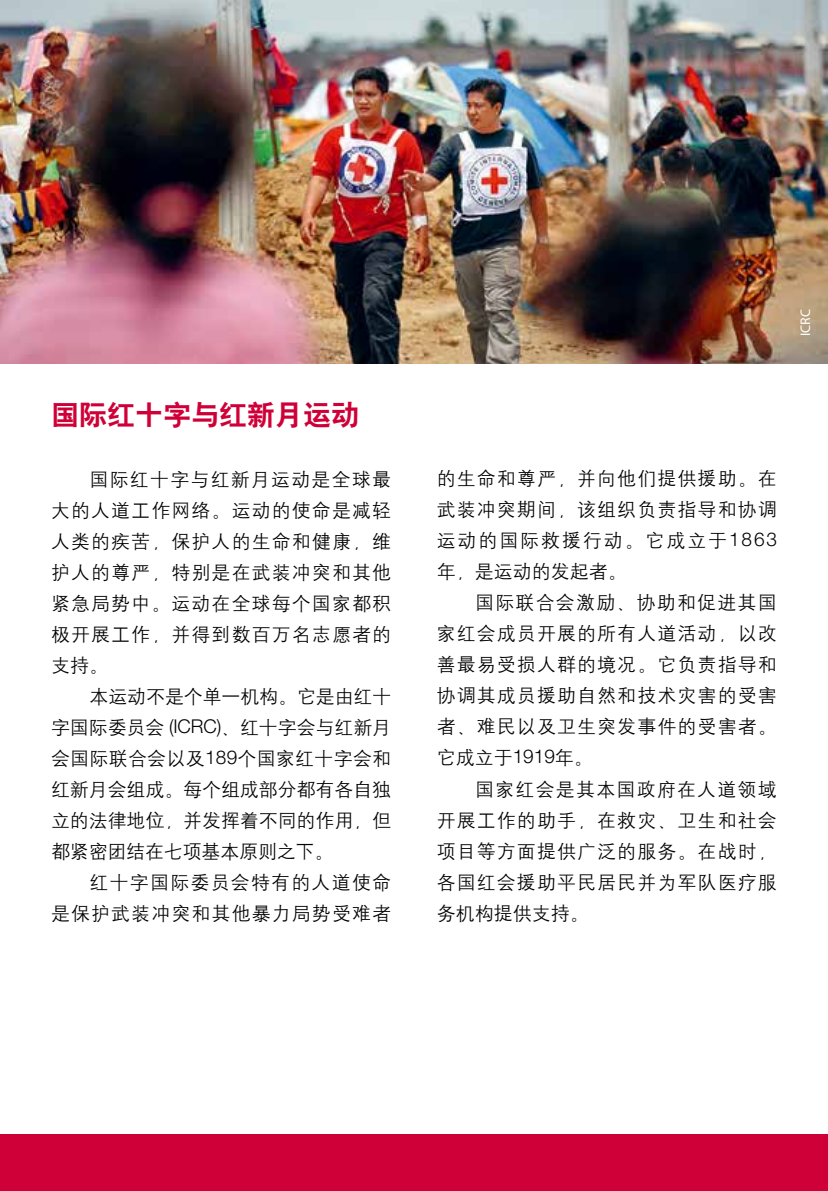
<style>
.page{position:relative;width:828px;height:1191px;background:#fff}
.page>*{position:absolute;margin:0;border:0;box-sizing:border-box;transform-origin:0 0}
.t1{font:28px "H Yb 2 gj";color:#cf0038}
.t2{font:19px/31px "H Yg 2 gj";letter-spacing:.055em;color:#000;text-align:justify}
.t3{font:14px "Myriad Pro";color:#fff}
.s1{font-family:"Helvetica Neue LT Pro";font-weight:300}
</style>
<div class="page">
<img style="left:0;top:0;width:828px;height:363px">
<div style="left:0;top:1134px;width:828px;height:57px;background:#cf0038"></div>
<h1 class="t1" style="left:51px;top:401px;width:309px">国际红十字与红新月运动</h1>
<p class="t2" style="left:51px;top:464px;width:342px;text-indent:39px">国际红十字与红新月运动是全球最大的人道工作网络。运动的使命是减轻人类的疾苦，保护人的生命和健康，维护人的尊严，特别是在武装冲突和其他紧急局势中。运动在全球每个国家都积极开展工作，并得到数百万名志愿者的支持。</p>
<p class="t2" style="left:51px;top:681px;width:342px;text-indent:39px">本运动不是个单一机构。它是由红十字国际委员会 <span class="s1">(ICRC)</span>、红十字会与红新月会国际联合会以及<span class="s1">189</span>个国家红十字会和红新月会组成。每个组成部分都有各自独立的法律地位，并发挥着不同的作用，但都紧密团结在七项基本原则之下。</p>
<p class="t2" style="left:51px;top:867px;width:342px;text-align:right">红十字国际委员会特有的人道使命<br>是保护武装冲突和其他暴力局势受难者</p>
<p class="t3" style="left:798px;top:336px;width:29px;rotate:-90deg">ICRC</p>
<p class="t2" style="left:437px;top:463px;width:342px">的生命和尊严，并向他们提供援助。在武装冲突期间，该组织负责指导和协调运动的国际救援行动。它成立于<span class="s1">1863</span>年，是运动的发起者。</p>
<p class="t2" style="left:437px;top:587px;width:342px;text-indent:39px">国际联合会激励、协助和促进其国家红会成员开展的所有人道活动，以改善最易受损人群的境况。它负责指导和协调其成员援助自然和技术灾害的受害者、难民以及卫生突发事件的受害者。它成立于<span class="s1">1919</span>年。</p>
<p class="t2" style="left:437px;top:773px;width:342px;text-indent:39px">国家红会是其本国政府在人道领域开展工作的助手，在救灾、卫生和社会项目等方面提供广泛的服务。在战时，各国红会援助平民居民并为军队医疗服务机构提供支持。</p>
</div>
